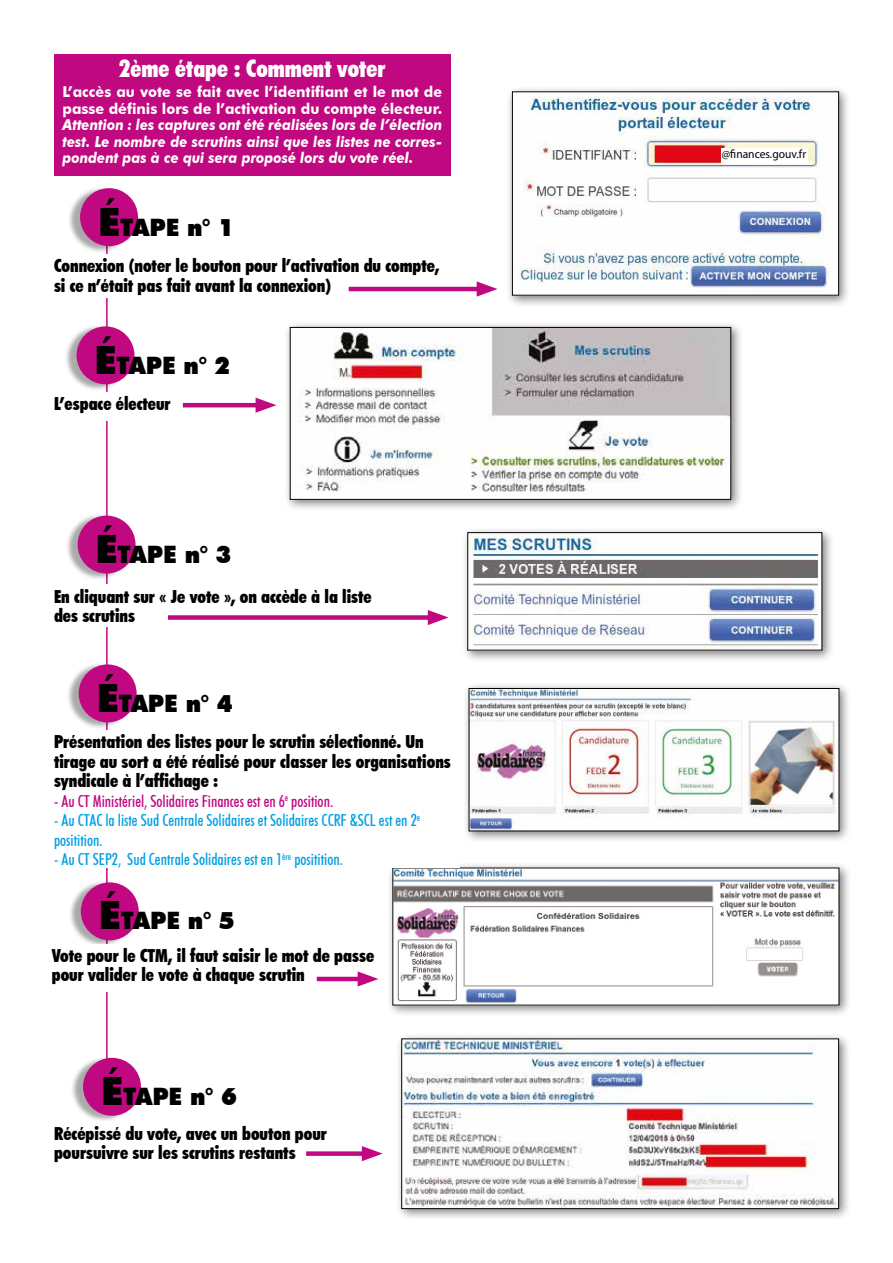
<style>
.page{position:relative;width:893px;height:1263px;background:#fff}
.page>*{position:absolute;margin:0;border:0;box-sizing:border-box;transform-origin:0 0}
.t1{font:900 24px "Futura BT";color:#000;scale:.96 1}
.t2{font:900 condensed 24px "Futura BT";color:#fff;scale:.96 1}
.t3{font:900 condensed 18px/19.5px "Futura BT";color:#000;scale:.96 1}
.t4{font:500 condensed 16.5px/19.5px "Futura BT";color:#009fe3;scale:.96 1}
.t5{font:500 condensed 16.5px "Futura BT";color:#c00880;scale:.96 1}
.t6{font:italic 700 15px/16.5px "Futura BT";color:#fff;text-align:justify;scale:.9 1}
.t7{font:700 15px/16.5px "Futura BT";color:#fff;scale:.96 1}
.t8{font:12px "Myriad Pro";color:#000;scale:.96 1}
.s1{font-size:39px}
</style>
<div class="page">
<div style="left:54px;top:54px;width:397px;height:121px;background:#c00880"></div>
<div style="left:506px;top:85px;width:345px;height:223px;background:#000;opacity:.5"></div>
<img style="left:514px;top:93px;width:323px;height:201px">
<div style="left:512px;top:91px;width:327px;height:205px;border:1px solid #000"></div>
<div style="left:463px;top:682px;width:388px;height:162px;background:#000;opacity:.5"></div>
<img style="left:471px;top:690px;width:366px;height:139px">
<div style="left:469px;top:688px;width:370px;height:143px;border:1px solid #000"></div>
<div style="left:386px;top:862px;width:465px;height:156px;background:#000;opacity:.5"></div>
<img style="left:394px;top:869px;width:443px;height:134px">
<div style="left:70px;top:1056px;width:67px;height:67px;background:#000;opacity:.34"></div>
<div style="left:83px;top:1058px;width:58px;height:58px;background:#c00880;border-radius:50%"></div>
<div style="left:54px;top:1121px;width:288px;height:41px;background:#fff"></div>
<div style="left:395px;top:1032px;width:456px;height:189px;background:#000;opacity:.5"></div>
<img style="left:403px;top:1040px;width:434px;height:167px">
<div style="left:401px;top:1038px;width:438px;height:171px;border:1px solid #000"></div>
<div style="left:461px;top:526px;width:374px;height:137px;background:#000;opacity:.5"></div>
<img style="left:469px;top:534px;width:351px;height:114px">
<div style="left:467px;top:532px;width:355px;height:118px;border:1px solid #000"></div>
<div style="left:284px;top:321px;width:459px;height:191px;background:#000;opacity:.5"></div>
<img style="left:292px;top:329px;width:437px;height:169px">
<div style="left:290px;top:327px;width:441px;height:173px;border:1px solid #000"></div>
<hr style="left:183px;top:403px;width:81px;height:4px;background:#c00880">
<svg style="left:256px;top:398px;width:20px;height:15px"></svg>
<div style="left:306px;top:1151px;width:64px;height:5px;background:#c00880"></div>
<svg style="left:362px;top:1146px;width:21px;height:15px"></svg>
<hr style="left:106px;top:242px;width:2px;height:832px;background:#c00880">
<div style="left:54px;top:254px;width:392px;height:44px;background:#fff"></div>
<div style="left:64px;top:324px;width:67px;height:67px;background:#000;opacity:.34"></div>
<div style="left:77px;top:326px;width:57px;height:58px;background:#c00880;border-radius:50%"></div>
<div style="left:65px;top:513px;width:67px;height:67px;background:#000;opacity:.34"></div>
<div style="left:78px;top:516px;width:58px;height:57px;background:#c00880;border-radius:50%"></div>
<div style="left:54px;top:392px;width:125px;height:29px;background:#fff"></div>
<div style="left:54px;top:730px;width:405px;height:137px;background:#fff"></div>
<div style="left:66px;top:662px;width:67px;height:67px;background:#000;opacity:.34"></div>
<div style="left:79px;top:664px;width:58px;height:58px;background:#c00880;border-radius:50%"></div>
<div style="left:68px;top:880px;width:67px;height:67px;background:#000;opacity:.34"></div>
<div style="left:81px;top:882px;width:58px;height:58px;background:#c00880;border-radius:50%"></div>
<div style="left:52px;top:944px;width:331px;height:48px;background:#fff"></div>
<div style="left:168px;top:615px;width:268px;height:5px;background:#c00880"></div>
<svg style="left:428px;top:610px;width:21px;height:15px"></svg>
<hr style="left:317px;top:977px;width:49px;height:4px;background:#c00880">
<svg style="left:358px;top:971px;width:20px;height:15px"></svg>
<div style="left:67px;top:186px;width:67px;height:67px;background:#000;opacity:.34"></div>
<div style="left:80px;top:188px;width:58px;height:58px;background:#c00880;border-radius:50%"></div>
<hr style="left:349px;top:287px;width:136px;height:4px;background:#c00880">
<svg style="left:477px;top:281px;width:20px;height:16px"></svg>
<div style="left:722px;top:149px;width:86px;height:15px;background:#fff"></div>
<h1 class="t2" style="left:119px;top:54px;width:279px">2ème étape : Comment voter</h1>
<p class="t7" style="left:63px;top:84px;width:397px">L’accès au vote se fait avec l’identifiant et le mot de passe définis lors de l’activation du compte électeur.</p>
<p class="t6" style="left:63px;top:117px;width:423px">Attention : les captures ont été réalisées lors de l’élection test. Le nombre de scrutins ainsi que les listes ne corres&shy;pondent pas à ce qui sera proposé lors du vote réel.</p>
<h1 class="t1" style="left:98px;top:213px;width:143px"><span class="s1">É</span>TAPE n° 1</h1>
<p class="t3" style="left:54px;top:256px;width:403px">Connexion (noter le bouton pour l’activation du compte, si ce n’était pas fait avant la connexion)</p>
<h1 class="t1" style="left:95px;top:351px;width:143px"><span class="s1">É</span>TAPE n° 2</h1>
<p class="t3" style="left:54px;top:394px;width:123px">L’espace électeur</p>
<h1 class="t1" style="left:96px;top:540px;width:143px"><span class="s1">É</span>TAPE n° 3</h1>
<p class="t3" style="left:54px;top:586px;width:333px">En cliquant sur « Je vote », on accède à la liste des scrutins</p>
<h1 class="t1" style="left:97px;top:689px;width:143px"><span class="s1">É</span>TAPE n° 4</h1>
<p class="t3" style="left:54px;top:732px;width:415px">Présentation des listes pour le scrutin sélectionné. Un tirage au sort a été réalisé pour classer les organisations syndicale à l’affichage :</p>
<p class="t5" style="left:54px;top:791px;width:292px">- Au CT Ministériel, Solidaires Finances est en 6<sup>e</sup> position.</p>
<p class="t4" style="left:54px;top:810px;width:383px">- Au CTAC la liste Sud Centrale Solidaires et Solidaires CCRF &amp;SCL est en 2<sup>e </sup>positition.</p>
<p class="t4" style="left:54px;top:849px;width:302px">- Au CT SEP2, Sud Centrale Solidaires est en 1<sup>ère</sup> positition.</p>
<h1 class="t1" style="left:99px;top:906px;width:143px"><span class="s1">É</span>TAPE n° 5</h1>
<p class="t3" style="left:52px;top:946px;width:337px">Vote pour le CTM, il faut saisir le mot de passe pour valider le vote à chaque scrutin</p>
<h1 class="t1" style="left:101px;top:1082px;width:143px"><span class="s1">É</span>TAPE n° 6</h1>
<p class="t3" style="left:54px;top:1123px;width:286px">Récépissé du vote, avec un bouton pour poursuivre sur les scrutins restants</p>
<p class="t8" style="left:722px;top:146px;width:89px">@finances.gouv.fr</p>
</div>
